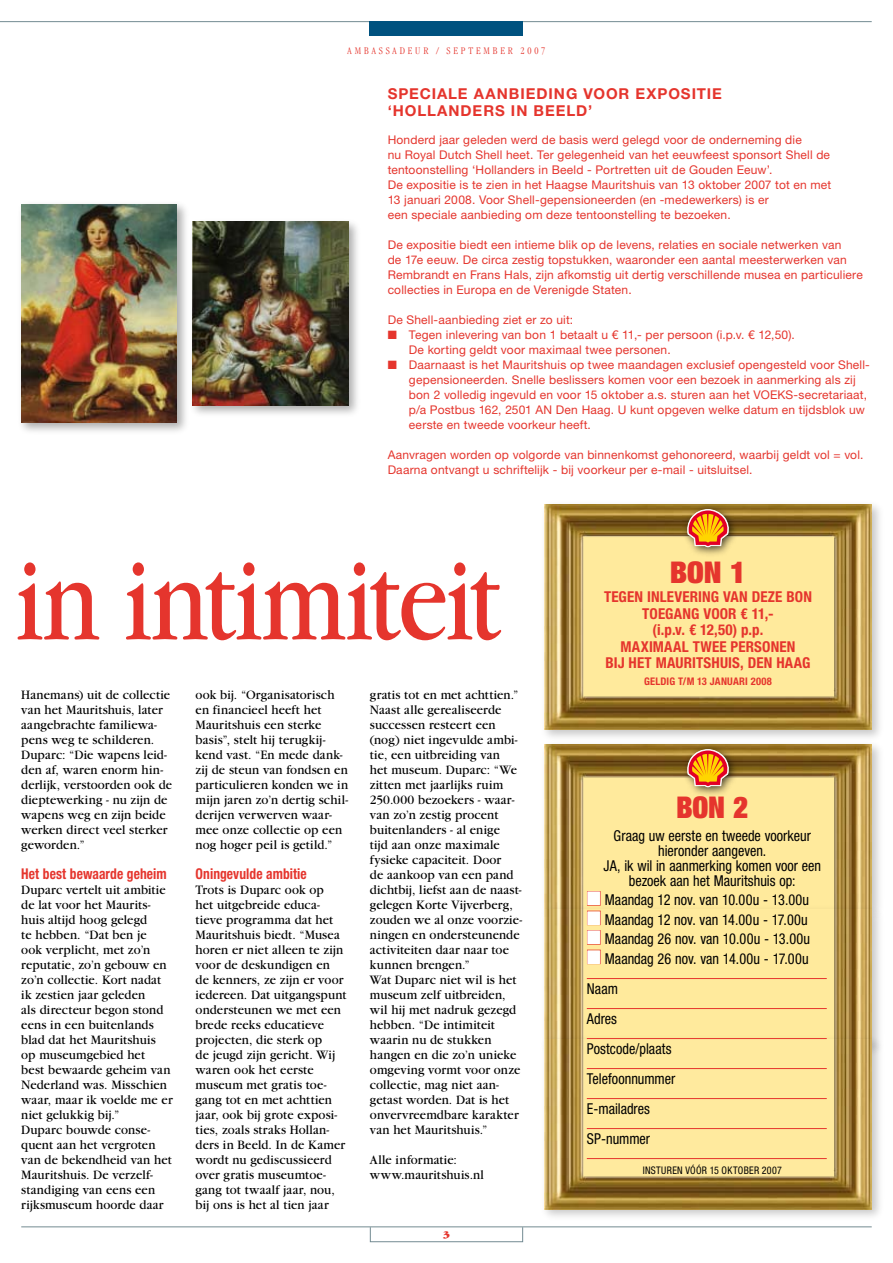
<style>
.page{position:relative;width:893px;height:1263px;background:#fff}
.page>*{position:absolute;margin:0;border:0;box-sizing:border-box;transform-origin:0 0}
.t1{font:122.4px "Garamond LT";letter-spacing:-.02em;color:#e5352d;scale:.83 1}
.t2{font:900 expanded 30px "Helvetica Neue LT";color:#e5352d}
.t3{font:900 expanded 30px "Helvetica Neue LT";color:#e5352d;scale:.95 1}
.t4{font:condensed 15px/30px "Helvetica Neue LT";color:#000;text-align:center;scale:.95 1}
.t5{font:700 condensed 15px/16.5px "Helvetica Neue LT";letter-spacing:.01em;color:#e5352d}
.t6{font:700 15px/16.5px "Helvetica Neue LT";letter-spacing:.065em;color:#e5352d}
.t7{font:700 condensed 14.85px "Helvetica Neue LT";letter-spacing:.01em;color:#e5352d;scale:.91 1}
.t8{font:13.5px/15px "Garamond LT";letter-spacing:.01em;color:#000;scale:.95 1}
.t9{font:12px/15px "Helvetica Neue LT";letter-spacing:.015em;color:#e5352d}
.t10{font:condensed 10.5px "Helvetica Neue LT";letter-spacing:.03em;color:#000;scale:.95 1}
.t11{font:300 condensed 10.5px "Garamond LT";letter-spacing:.27em;color:#e5352d}
.t12{font:700 condensed 10.5px "Helvetica Neue LT";letter-spacing:.02em;color:#e5352d}
.s1{color:#fff}
</style>
<div class="page">
<div style="left:540px;top:739px;width:345px;height:184px;background:#000;opacity:.22"></div>
<img style="left:544px;top:744px;width:328px;height:160px">
<div style="left:540px;top:904px;width:345px;height:154px;background:#000;opacity:.22"></div>
<svg style="left:544px;top:909px;width:328px;height:126px;background:#edd58a"></svg>
<div style="left:540px;top:1035px;width:345px;height:188px;background:#000;opacity:.22"></div>
<img style="left:544px;top:1040px;width:328px;height:169px">
<hr style="left:0;top:21px;width:872px;height:1px;background:#738b92">
<hr style="left:21px;top:1226px;width:851px;height:1px;background:#738b92">
<div style="left:370px;top:1227px;width:153px;height:15px;border:1px solid #738b92"></div>
<div style="left:540px;top:499px;width:345px;height:244px;background:#000;opacity:.22"></div>
<img style="left:544px;top:504px;width:328px;height:225px">
<div style="left:587px;top:891px;width:14px;height:14px;border:1px solid #e5352d"></div>
<div style="left:587px;top:911px;width:14px;height:14px;border:1px solid #e5352d"></div>
<div style="left:587px;top:930px;width:14px;height:14px;border:1px solid #e5352d"></div>
<div style="left:587px;top:950px;width:14px;height:14px;border:1px solid #e5352d"></div>
<hr style="left:587px;top:1008px;width:240px;height:1px;background:#e5352d">
<hr style="left:587px;top:1038px;width:240px;height:1px;background:#e5352d">
<hr style="left:587px;top:1068px;width:240px;height:1px;background:#e5352d">
<hr style="left:587px;top:1098px;width:240px;height:1px;background:#e5352d">
<hr style="left:587px;top:1128px;width:240px;height:1px;background:#e5352d">
<hr style="left:587px;top:1158px;width:240px;height:1px;background:#e5352d">
<hr style="left:587px;top:978px;width:240px;height:1px;background:#e5352d">
<div style="left:17px;top:200px;width:174px;height:235px;background:#000;opacity:.33"></div>
<img style="left:21px;top:205px;width:156px;height:218px">
<div style="left:188px;top:217px;width:175px;height:203px;background:#000;opacity:.33"></div>
<img style="left:193px;top:222px;width:156px;height:183px">
<div style="left:370px;top:21px;width:153px;height:15px;background:#00527f"></div>
<div style="left:680px;top:742px;width:60px;height:56px;background:#000;opacity:.75"></div>
<svg style="left:687px;top:749px;width:42px;height:38px;background:#e08638"></svg>
<div style="left:680px;top:502px;width:60px;height:56px;background:#000;opacity:.75"></div>
<svg style="left:687px;top:509px;width:42px;height:38px;background:#e08638"></svg>
<p class="t11" style="left:348px;top:45px;width:199px">AMBASSADEUR / SEPTEMBER 2007</p>
<p class="t6" style="left:388px;top:85px;width:336px">SPECIALE AANBIEDING VOOR EXPOSITIE ‘HOLLANDERS IN BEELD’</p>
<p class="t9" style="left:388px;top:132px;width:445px">Honderd jaar geleden werd de basis werd gelegd voor de onderneming die<br>nu Royal Dutch Shell heet. Ter gelegenheid van het eeuwfeest sponsort Shell de tentoonstelling ‘Hollanders in Beeld - Portretten uit de Gouden Eeuw’.<br>De expositie is te zien in het Haagse Mauritshuis van 13 oktober 2007 tot en met 13 januari 2008. Voor Shell-gepensioneerden (en -medewerkers) is er<br>een speciale aanbieding om deze tentoonstelling te bezoeken.</p>
<p class="t9" style="left:388px;top:237px;width:477px">De expositie biedt een intieme blik op de levens, relaties en sociale netwerken van<br>de 17e eeuw. De circa zestig topstukken, waaronder een aantal meesterwerken van Rembrandt en Frans Hals, zijn afkomstig uit dertig verschillende musea en particuliere collecties in Europa en de Verenigde Staten.</p>
<p class="t9" style="left:388px;top:312px;width:187px">De Shell-aanbieding ziet er zo uit:</p>
<p class="t9" style="left:409px;top:327px;width:387px;text-indent:-21px">■ Tegen inlevering van bon 1 betaalt u € 11,- per persoon (i.p.v. € 12,50).<br>De korting geldt voor maximaal twee personen.</p>
<p class="t9" style="left:409px;top:357px;width:463px;text-indent:-21px">■ Daarnaast is het Mauritshuis op twee maandagen exclusief opengesteld voor Shell&shy;gepensioneerden. Snelle beslissers komen voor een bezoek in aanmerking als zij bon 2 volledig ingevuld en voor 15 oktober a.s. sturen aan het VOEKS-secretariaat, p/a Postbus 162, 2501 AN Den Haag. U kunt opgeven welke datum en tijdsblok uw eerste en tweede voorkeur heeft.</p>
<p class="t9" style="left:388px;top:447px;width:477px">Aanvragen worden op volgorde van binnenkomst gehonoreerd, waarbij geldt vol = vol.<br>Daarna ontvangt u schriftelijk - bij voorkeur per e-mail - uitsluitsel.</p>
<h1 class="t1" style="left:16px;top:536px;width:587px">in intimiteit</h1>
<p class="t8" style="left:21px;top:687px;width:160px">Hanemans) uit de collectie van het Mauritshuis, later aangebrachte familiewa&shy;pens weg te schilderen.<br>Duparc: “Die wapens leid&shy;den af, waren enorm hin&shy;derlijk, verstoorden ook de dieptewerking - nu zijn de wapens weg en zijn beide werken direct veel sterker geworden.”</p>
<p class="t7" style="left:21px;top:865px;width:161px">Het best bewaarde geheim</p>
<p class="t8" style="left:21px;top:882px;width:161px">Duparc vertelt uit ambitie de lat voor het Maurits&shy;huis altijd hoog gelegd<br>te hebben. “Dat ben je<br>ook verplicht, met zo’n reputatie, zo’n gebouw en zo’n collectie. Kort nadat ik zestien jaar geleden<br>als directeur begon stond eens in een buitenlands blad dat het Mauritshuis op museumgebied het<br>best bewaarde geheim van<br>Nederland was. Misschien waar, maar ik voelde me er niet gelukkig bij.”<br>Duparc bouwde conse&shy;quent aan het vergroten van de bekendheid van het<br>Mauritshuis. De verzelf&shy;standiging van eens een rijksmuseum hoorde daar</p>
<p class="t8" style="left:196px;top:687px;width:162px">ook bij. “Organisatorisch en financieel heeft het<br>Mauritshuis een sterke basis”, stelt hij terugkij&shy;kend vast. “En mede dank&shy;zij de steun van fondsen en particulieren konden we in mijn jaren zo’n dertig schil&shy;derijen verwerven waar&shy;mee onze collectie op een nog hoger peil is getild.”</p>
<p class="t7" style="left:196px;top:865px;width:124px">Oningevulde ambitie</p>
<p class="t8" style="left:196px;top:882px;width:161px">Trots is Duparc ook op<br>het uitgebreide educa&shy;tieve programma dat het<br>Mauritshuis biedt. “Musea horen er niet alleen te zijn voor de deskundigen en de kenners, ze zijn er voor iedereen. Dat uitgangspunt ondersteunen we met een brede reeks educatieve projecten, die sterk op<br>de jeugd zijn gericht. Wij waren ook het eerste museum met gratis toe&shy;gang tot en met achttien jaar, ook bij grote exposi&shy;ties, zoals straks Hollan&shy;ders in Beeld. In de Kamer wordt nu gediscussieerd over gratis museumtoe&shy;gang tot twaalf jaar, nou, bij ons is het al tien jaar</p>
<p class="t8" style="left:370px;top:687px;width:162px">gratis tot en met achttien.”<br>Naast alle gerealiseerde successen resteert een (nog) niet ingevulde ambi&shy;tie, een uitbreiding van<br>het museum. Duparc: “We zitten met jaarlijks ruim<br>250.000 bezoekers - waar&shy;van zo’n zestig procent buitenlanders - al enige<br>tijd aan onze maximale fysieke capaciteit. Door<br>de aankoop van een pand dichtbij, liefst aan de naast&shy;gelegen Korte Vijverberg, zouden we al onze voorzie&shy;ningen en ondersteunende activiteiten daar naar toe kunnen brengen.”<br>Wat Duparc niet wil is het museum zelf uitbreiden, wil hij met nadruk gezegd hebben. “De intimiteit waarin nu de stukken hangen en die zo’n unieke omgeving vormt voor onze collectie, mag niet aan&shy;getast worden. Dat is het onvervreemdbare karakter van het Mauritshuis.”</p>
<p class="t8" style="left:370px;top:1152px;width:122px">Alle informatie: www.mauritshuis.nl</p>
<h2 class="t2" style="left:670px;top:553px;width:77px">BON 1</h2>
<p class="t5" style="left:642px;top:588px;width:170px;text-indent:-38px">TEGEN INLEVERING VAN DEZE BON<br>TOEGANG</p>
<p class="t5" style="left:703px;top:605px;width:72px">VOOR € 11,-</p>
<p class="t5" style="left:653px;top:621px;width:112px">(i.p.v. € 12,50) p.p.</p>
<p class="t5" style="left:620px;top:638px;width:43px">MAXIMAAL</p>
<p class="t5" style="left:693px;top:638px;width:103px">TWEE PERSONEN</p>
<p class="t5" style="left:605px;top:654px;width:61px">BIJ HET MAUR</p>
<p class="t5" style="left:692px;top:654px;width:103px">ITSHUIS, DEN HAAG</p>
<p class="t12" style="left:644px;top:675px;width:78px">GELDIG T/M 13 JANUAR</p>
<p class="t12" style="left:745px;top:675px;width:28px">I 2008</p>
<h2 class="t3" style="left:676px;top:788px;width:77px">Bon 2</h2>
<p class="t4" style="left:603px;top:828px;width:231px;line-height:15px">Graag uw eerste en tweede voorkeur hieronder aangeven.<br>JA, ik wil in aanmerking komen voor een bezoek aan het Mauritshuis op:</p>
<p class="t4" style="left:587px;top:885px;width:236px"><span class="s1">■</span> Maandag 12 nov. van 10.00u - 13.00u</p>
<p class="t4" style="left:587px;top:904px;width:234px"><span class="s1">■</span> Maandag 12 nov. van 14.00u - 17.00u</p>
<p class="t4" style="left:587px;top:924px;width:237px"><span class="s1">■</span> Maandag 26 nov. van 10.00u - 13.00u</p>
<p class="t4" style="left:587px;top:943px;width:235px;text-align:left"><span class="s1">■</span> Maandag 26 nov. van 14.00u - 17.00u<br>Naam<br>Adres<br>Postcode/plaats<br>Telefoonnummer<br>E-mailadres<br>SP-nummer</p>
<p class="t10" style="left:643px;top:1164px;width:148px">INSTUREN VÓÓR 15 OKTOBER 2007</p>
</div>
